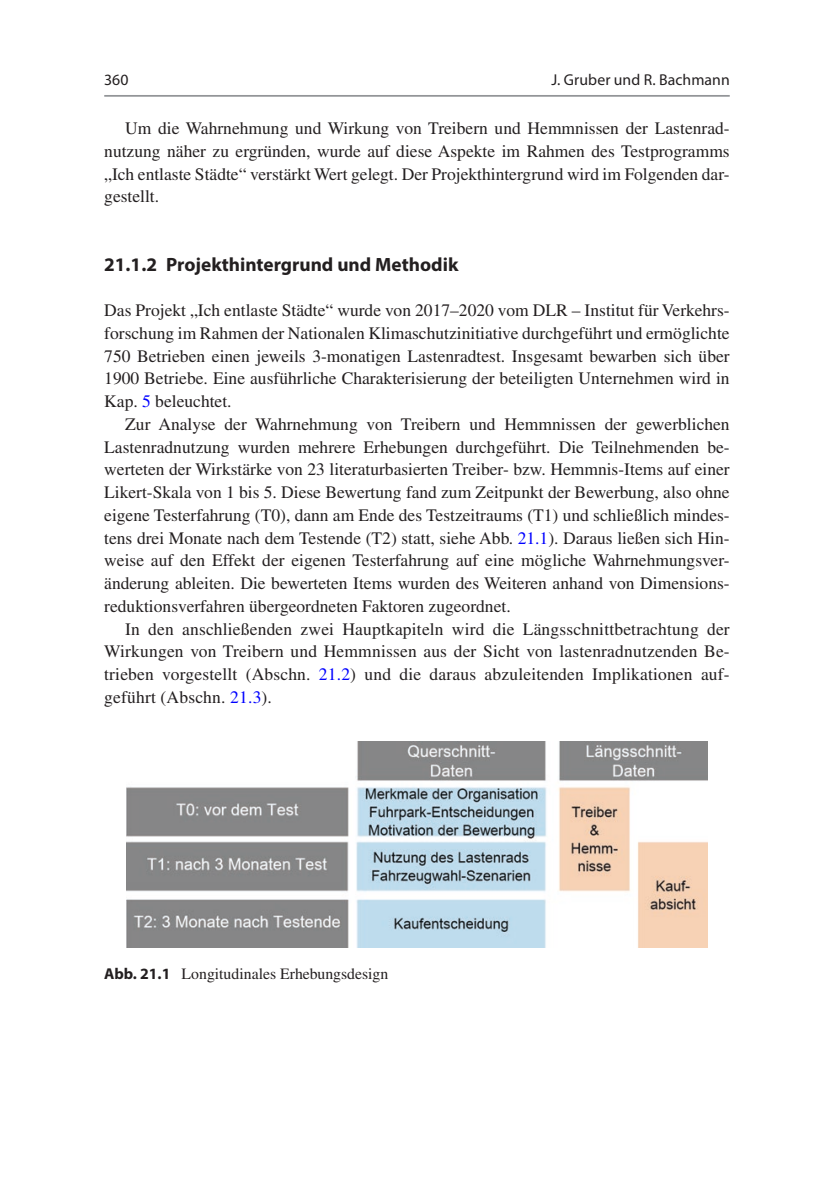
<style>
.page{position:relative;width:834px;height:1191px;background:#fff}
.page>*{position:absolute;margin:0;border:0;box-sizing:border-box;transform-origin:0 0}
.t1{font:700 19.25px "Myriad Pro";color:#231f20}
.t2{font:17.5px/22.8px "Times LT Std";color:#231f20;text-align:justify}
.t3{font:15.75px "Times LT Std";color:#231f20}
.t4{font:15.75px "Myriad Pro";letter-spacing:.005em;color:#231f20}
.s1{color:#00f}
.s2{font-family:"Myriad Pro";font-weight:700}
</style>
<div class="page">
<img style="left:126px;top:741px;width:581px;height:206px">
<hr style="left:104px;top:95px;width:625px;height:2px;background:#939598">
<p class="t4" style="left:551px;top:70px;width:180px">J. Gruber und R. Bachmann</p>
<p class="t4" style="left:104px;top:70px;width:26px">360</p>
<p class="t2" style="left:104px;top:117px;width:627px;text-indent:21px">Um die Wahrnehmung und Wirkung von Treibern und Hemmnissen der Lastenrad&shy;nutzung näher zu ergründen, wurde auf diese Aspekte im Rahmen des Testprogramms „Ich entlaste Städte“ verstärkt Wert gelegt. Der Projekthintergrund wird im Folgenden dar&shy;gestellt.</p>
<p class="t1" style="left:104px;top:251px;width:356px">21.1.2 Projekthintergrund und Methodik</p>
<p class="t2" style="left:104px;top:299px;width:627px">Das Projekt „Ich entlaste Städte“ wurde von 2017–2020 vom DLR – Institut für Verkehrs&shy;forschung im Rahmen der Nationalen Klimaschutzinitiative durchgeführt und ermöglichte 750 Betrieben einen jeweils 3-monatigen Lastenradtest. Insgesamt bewarben sich über 1900 Betriebe. Eine ausführliche Charakterisierung der beteiligten Unternehmen wird in Kap. <span class="s1">5</span> beleuchtet.</p>
<p class="t2" style="left:104px;top:412px;width:627px;text-indent:21px">Zur Analyse der Wahrnehmung von Treibern und Hemmnissen der gewerblichen Lastenradnutzung wurden mehrere Erhebungen durchgeführt. Die Teilnehmenden be&shy;werteten der Wirkstärke von 23 literaturbasierten Treiber- bzw. Hemmnis-Items auf einer Likert-Skala von 1 bis 5. Diese Bewertung fand zum Zeitpunkt der Bewerbung, also ohne eigene Testerfahrung (T0), dann am Ende des Testzeitraums (T1) und schließlich mindes&shy;tens drei Monate nach dem Testende (T2) statt, siehe Abb. <span class="s1">21.1</span>). Daraus ließen sich Hin&shy;weise auf den Effekt der eigenen Testerfahrung auf eine mögliche Wahrnehmungsver&shy;änderung ableiten. Die bewerteten Items wurden des Weiteren anhand von Dimensions&shy;reduktionsverfahren übergeordneten Faktoren zugeordnet.</p>
<p class="t2" style="left:104px;top:617px;width:627px;text-indent:21px">In den anschließenden zwei Hauptkapiteln wird die Längsschnittbetrachtung der Wirkungen von Treibern und Hemmnissen aus der Sicht von lastenradnutzenden Be&shy;trieben vorgestellt (Abschn. <span class="s1">21.2</span>) und die daraus abzuleitenden Implikationen auf&shy;geführt (Abschn. <span class="s1">21.3</span>).</p>
<p class="t3" style="left:104px;top:964px;width:285px"><span class="s2">Abb. 21.1</span> Longitudinales Erhebungsdesign</p>
</div>
